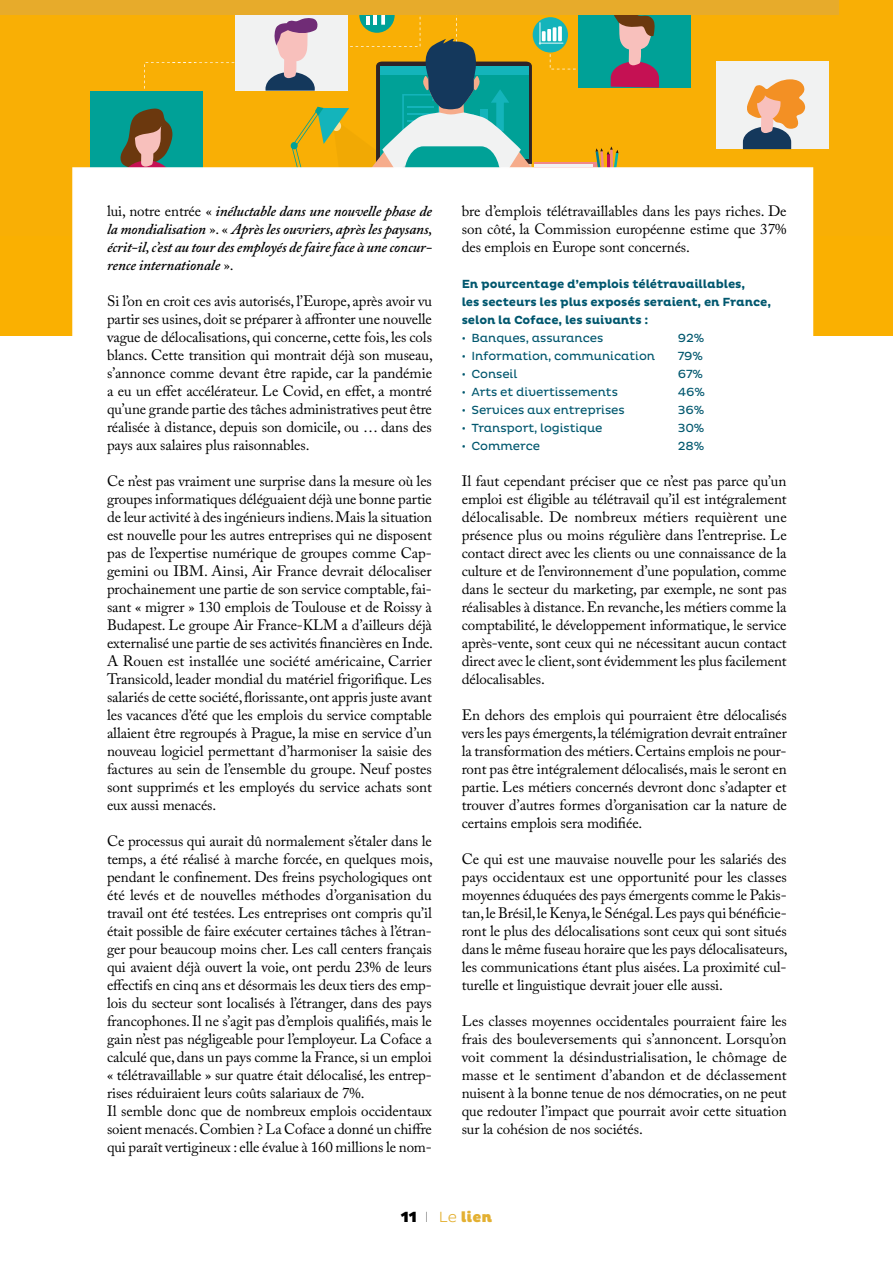
<style>
.page{position:relative;width:893px;height:1263px;background:#fff}
.page>*{position:absolute;margin:0;border:0;box-sizing:border-box;transform-origin:0 0}
.Text_1{font:15px/18px "Adobe Caslon Pro";letter-spacing:-.01em;color:#000;text-align:justify}
.Text_1-2{font:italic 600 15px/18px "Adobe Caslon Pro";letter-spacing:-.01em;color:#000;text-align:justify}
.t1{font:900 15px "Pluto";color:#e3b032}
.Text_1-3{font:12px "Pluto";letter-spacing:-.01em;color:#00576e}
.Text_1-4{font:700 12px/18px "Pluto";letter-spacing:-.01em;color:#00576e}
.s1{font-weight:400;font-style:normal}
.s2{color:#000}
.s3{font-family:"Pluto Cond";font-weight:100;color:#000}
.s4{font-weight:300}
</style>
<div class="page">
<div style="left:0;top:0;width:893px;height:336px;background:#fab001"></div>
<div style="left:0;top:0;width:893px;height:236px;background:#f9af05"></div>
<svg style="left:144px;top:62px;width:91px;height:27px"></svg>
<div style="left:235px;top:3px;width:113px;height:88px;background:#f1f2f2"></div>
<div style="left:90px;top:91px;width:113px;height:88px;background:#00a197"></div>
<svg style="left:120px;top:108px;width:52px;height:59px"></svg>
<div style="left:716px;top:62px;width:113px;height:87px;background:#f1f2f2"></div>
<svg style="left:743px;top:79px;width:62px;height:70px"></svg>
<div style="left:579px;top:0;width:112px;height:88px;background:#00a197"></div>
<svg style="left:265px;top:15px;width:394px;height:152px"></svg>
<div style="left:0;top:0;width:839px;height:15px;background:#e7ab2b"></div>
<div style="left:72px;top:167px;width:741px;height:1042px;background:#fff"></div>
<p class="Text_1-2" style="left:107px;top:202px;width:327px"><span class="s1">lui, notre entrée «</span> inéluctable dans une nouvelle phase de la mondialisation <span class="s1">». «</span> Après les ouvriers, après les paysans, écrit-il, c’est au tour des employés de faire face à une concur&shy;rence internationale <span class="s1">».</span></p>
<p class="Text_1" style="left:107px;top:292px;width:327px">Si l’on en croit ces avis autorisés, l’Europe, après avoir vu partir ses usines, doit se préparer à affronter une nouvelle vague de délocalisations, qui concerne, cette fois, les cols blancs. Cette transition qui montrait déjà son museau, s’annonce comme devant être rapide, car la pandémie a eu un effet accélérateur. Le Covid, en effet, a montré qu’une grande partie des tâches administratives peut être réalisée à distance, depuis son domicile, ou … dans des pays aux salaires plus raisonnables.</p>
<p class="Text_1" style="left:107px;top:472px;width:327px">Ce n’est pas vraiment une surprise dans la mesure où les groupes informatiques déléguaient déjà une bonne partie de leur activité à des ingénieurs indiens. Mais la situation est nouvelle pour les autres entreprises qui ne disposent pas de l’expertise numérique de groupes comme Cap&shy;gemini ou IBM. Ainsi, Air France devrait délocaliser prochainement une partie de son service comptable, fai&shy;sant « migrer » 130 emplois de Toulouse et de Roissy à Budapest. Le groupe Air France-KLM a d’ailleurs déjà externalisé une partie de ses activités financières en Inde.<br>A Rouen est installée une société américaine, Carrier Transicold, leader mondial du matériel frigorifique. Les salariés de cette société, florissante, ont appris juste avant les vacances d’été que les emplois du service comptable allaient être regroupés à Prague, la mise en service d’un nouveau logiciel permettant d’harmoniser la saisie des factures au sein de l’ensemble du groupe. Neuf postes sont supprimés et les employés du service achats sont eux aussi menacés.</p>
<p class="Text_1" style="left:107px;top:832px;width:327px">Ce processus qui aurait dû normalement s’étaler dans le temps, a été réalisé à marche forcée, en quelques mois, pendant le confinement. Des freins psychologiques ont été levés et de nouvelles méthodes d’organisation du travail ont été testées. Les entreprises ont compris qu’il était possible de faire exécuter certaines tâches à l’étran&shy;ger pour beaucoup moins cher. Les call centers français qui avaient déjà ouvert la voie, ont perdu 23% de leurs effectifs en cinq ans et désormais les deux tiers des emp&shy;lois du secteur sont localisés à l’étranger, dans des pays francophones. Il ne s’agit pas d’emplois qualifiés, mais le gain n’est pas négligeable pour l’employeur. La Coface a calculé que, dans un pays comme la France, si un emploi « télétravaillable » sur quatre était délocalisé, les entrep&shy;rises réduiraient leurs coûts salariaux de 7%.</p>
<p class="Text_1" style="left:107px;top:1102px;width:326px">Il semble donc que de nombreux emplois occidentaux soient menacés. Combien ? La Coface a donné un chiffre qui paraît vertigineux : elle évalue à 160 millions le nom-</p>
<p class="Text_1" style="left:462px;top:202px;width:326px">bre d’emplois télétravaillables dans les pays riches. De son côté, la Commission européenne estime que 37% des emplois en Europe sont concernés.</p>
<p class="Text_1-4" style="left:462px;top:275px;width:311px">En pourcentage d’emplois télétravaillables,<br>les secteurs les plus exposés seraient, en France, selon la Coface, les suivants :</p>
<p class="Text_1-3" style="left:462px;top:331px;width:143px">• Banques, assurances</p>
<p class="Text_1-3" style="left:678px;top:331px;width:28px">92%</p>
<p class="Text_1-3" style="left:462px;top:349px;width:195px">• Information, communication</p>
<p class="Text_1-3" style="left:678px;top:349px;width:27px">79%</p>
<p class="Text_1-3" style="left:462px;top:367px;width:57px">• Conseil</p>
<p class="Text_1-3" style="left:678px;top:367px;width:27px">67%</p>
<p class="Text_1-3" style="left:462px;top:385px;width:158px">• Arts et divertissements</p>
<p class="Text_1-3" style="left:678px;top:385px;width:29px">46%</p>
<p class="Text_1-3" style="left:462px;top:403px;width:165px">• Services aux entreprises</p>
<p class="Text_1-3" style="left:678px;top:403px;width:28px">36%</p>
<p class="Text_1-3" style="left:462px;top:421px;width:142px">• Transport, logistique</p>
<p class="Text_1-3" style="left:678px;top:421px;width:28px">30%</p>
<p class="Text_1-3" style="left:462px;top:439px;width:80px">• Commerce</p>
<p class="Text_1-3" style="left:678px;top:439px;width:28px">28%</p>
<p class="Text_1" style="left:462px;top:472px;width:327px">Il faut cependant préciser que ce n’est pas parce qu’un emploi est éligible au télétravail qu’il est intégralement délocalisable. De nombreux métiers requièrent une présence plus ou moins régulière dans l’entreprise. Le contact direct avec les clients ou une connaissance de la culture et de l’environnement d’une population, comme dans le secteur du marketing, par exemple, ne sont pas réalisables à distance. En revanche, les métiers comme la comptabilité, le développement informatique, le service après-vente, sont ceux qui ne nécessitant aucun contact direct avec le client, sont évidemment les plus facilement délocalisables.</p>
<p class="Text_1" style="left:462px;top:706px;width:327px">En dehors des emplois qui pourraient être délocalisés vers les pays émergents, la télémigration devrait entraîner la transformation des métiers. Certains emplois ne pour&shy;ront pas être intégralement délocalisés, mais le seront en partie. Les métiers concernés devront donc s’adapter et trouver d’autres formes d’organisation car la nature de certains emplois sera modifiée.</p>
<p class="Text_1" style="left:462px;top:850px;width:327px">Ce qui est une mauvaise nouvelle pour les salariés des pays occidentaux est une opportunité pour les classes moyennes éduquées des pays émergents comme le Pakis&shy;tan, le Brésil, le Kenya, le Sénégal. Les pays qui bénéficie&shy;ront le plus des délocalisations sont ceux qui sont situés dans le même fuseau horaire que les pays délocalisateurs, les communications étant plus aisées. La proximité cul&shy;turelle et linguistique devrait jouer elle aussi.</p>
<p class="Text_1" style="left:462px;top:1012px;width:327px">Les classes moyennes occidentales pourraient faire les frais des bouleversements qui s’annoncent. Lorsqu’on voit comment la désindustrialisation, le chômage de masse et le sentiment d’abandon et de déclassement nuisent à la bonne tenue de nos démocraties, on ne peut que redouter l’impact que pourrait avoir cette situation sur la cohésion de nos sociétés.</p>
<p class="t1" style="left:401px;top:1209px;width:93px"><span class="s2">11</span> <span class="s3">I</span> <span class="s4">Le</span> lien</p>
</div>
